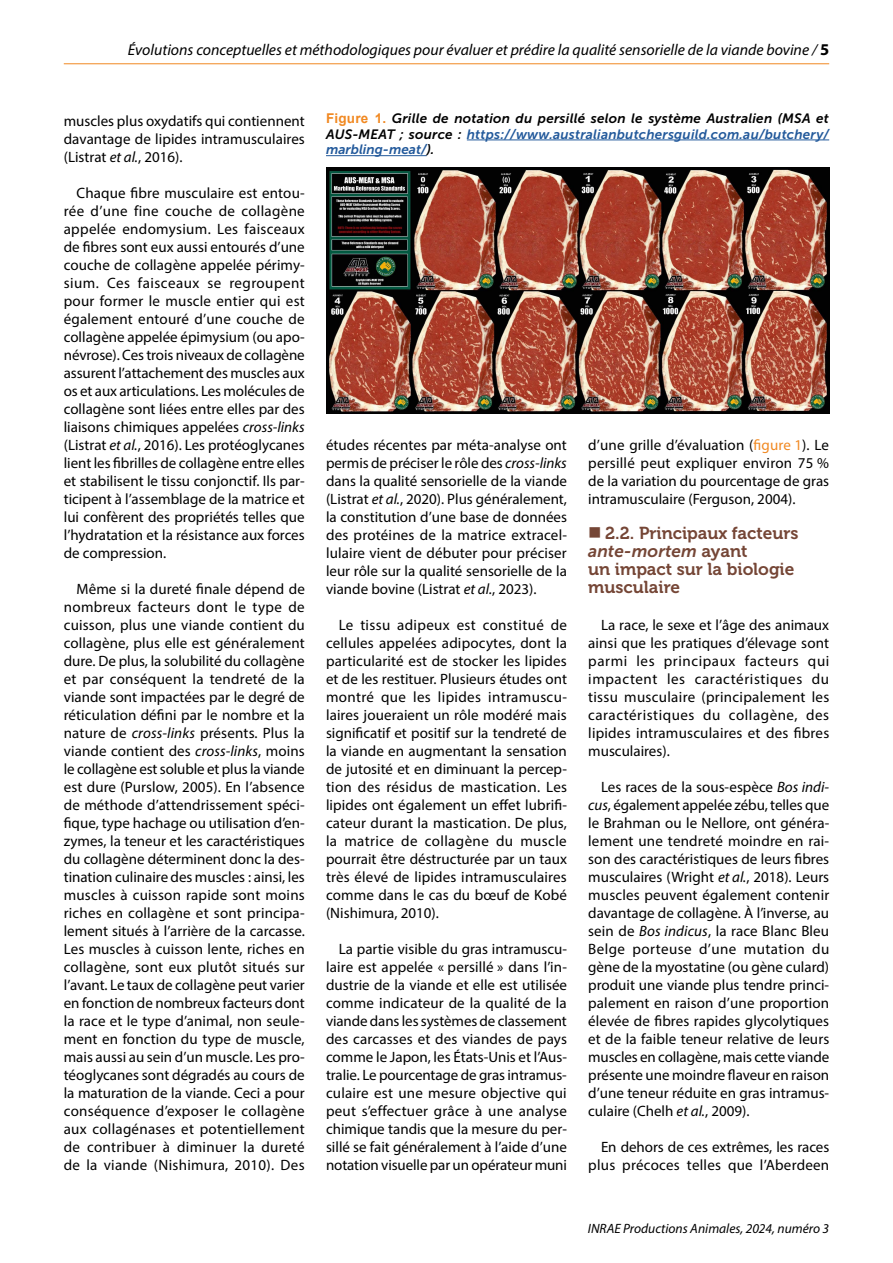
<style>
.page{position:relative;width:893px;height:1263px;background:#fff}
.page>*{position:absolute;margin:0;border:0;box-sizing:border-box;transform-origin:0 0}
.t1{font:17.25px/18px "Museo 700";color:#754636}
.t2{font:italic 17.25px "Museo Sans 700";color:#754636}
.t3{font:italic 15.75px "Myriad Pro";color:#000}
.t4{font:15px/18px "Myriad Pro";color:#000;text-align:justify}
.t5{font:italic 13.5px/15.8px "Museo Sans 700";letter-spacing:.015em;color:#000;text-align:justify}
.t6{font:italic 13.5px "Myriad Pro";color:#000}
.s1{font-weight:700;font-style:normal;font-size:16.5px}
.s2{font-style:italic}
.s3{font-family:"Arial";font-weight:700;font-style:normal;color:#f18922}
.s4{color:#22599b}
.s5{color:#f18922}
.s6{font-family:"Museo 700";font-style:normal}
</style>
<div class="page">
<hr style="left:64px;top:63px;width:765px;height:1px;background:#f18922">
<hr style="left:467px;top:140px;width:362px;height:1px;background:#22599b">
<hr style="left:326px;top:155px;width:101px;height:1px;background:#22599b">
<img style="left:326px;top:168px;width:503px;height:246px">
<p class="t3" style="left:128px;top:40px;width:703px">Évolutions conceptuelles et méthodologiques pour évaluer et prédire la qualité sensorielle de la viande bovine / <span class="s1">5</span></p>
<p class="t4" style="left:64px;top:112px;width:243px">muscles plus oxydatifs qui contiennent davantage de lipides intramusculaires (Listrat <span class="s2">et al.</span>, 2016).</p>
<p class="t4" style="left:64px;top:184px;width:243px;text-indent:13px">Chaque fibre musculaire est entou&shy;rée d’une fine couche de collagène appelée endomysium. Les faisceaux de fibres sont eux aussi entourés d’une couche de collagène appelée périmy&shy;sium. Ces faisceaux se regroupent pour former le muscle entier qui est également entouré d’une couche de collagène appelée épimysium (ou apo&shy;névrose). Ces trois niveaux de collagène assurent l’attachement des muscles aux os et aux articulations. Les molécules de collagène sont liées entre elles par des liaisons chimiques appelées <span class="s2">cross-links </span>(Listrat <span class="s2">et al.</span>, 2016). Les protéoglycanes lient les fibrilles de collagène entre elles et stabilisent le tissu conjonctif. Ils par&shy;ticipent à l’assemblage de la matrice et lui confèrent des propriétés telles que l’hydratation et la résistance aux forces de compression.</p>
<p class="t4" style="left:64px;top:580px;width:243px;text-indent:13px">Même si la dureté finale dépend de nombreux facteurs dont le type de cuisson, plus une viande contient du collagène, plus elle est généralement dure. De plus, la solubilité du collagène et par conséquent la tendreté de la viande sont impactées par le degré de réticulation défini par le nombre et la nature de <span class="s2">cross-links</span> présents. Plus la viande contient des <span class="s2">cross-links</span>, moins le collagène est soluble et plus la viande est dure (Purslow, 2005). En l’absence de méthode d’attendrissement spéci&shy;fique, type hachage ou utilisation d’en&shy;zymes, la teneur et les caractéristiques du collagène déterminent donc la des&shy;tination culinaire des muscles : ainsi, les muscles à cuisson rapide sont moins riches en collagène et sont principa&shy;lement situés à l’arrière de la carcasse.<br>Les muscles à cuisson lente, riches en collagène, sont eux plutôt situés sur l’avant. Le taux de collagène peut varier en fonction de nombreux facteurs dont la race et le type d’animal, non seule&shy;ment en fonction du type de muscle, mais aussi au sein d’un muscle. Les pro&shy;téoglycanes sont dégradés au cours de la maturation de la viande. Ceci a pour conséquence d’exposer le collagène aux collagénases et potentiellement de contribuer à diminuer la dureté de la viande (Nishimura, 2010). Des</p>
<p class="t5" style="left:326px;top:110px;width:505px"><span class="s3">Figure 1.</span> Grille de notation du persillé selon le système Australien (MSA et AUS-MEAT ; source : <span class="s4">https://www.australianbutchersguild.com.au/butchery/ marbling-meat/</span>).</p>
<p class="t4" style="left:326px;top:436px;width:243px">études récentes par méta-analyse ont permis de préciser le rôle des <span class="s2">cross-links </span>dans la qualité sensorielle de la viande (Listrat <span class="s2">et al.</span>, 2020). Plus généralement, la constitution d’une base de données des protéines de la matrice extracel&shy;lulaire vient de débuter pour préciser leur rôle sur la qualité sensorielle de la viande bovine (Listrat <span class="s2">et al.</span>, 2023).</p>
<p class="t4" style="left:326px;top:616px;width:243px;text-indent:13px">Le tissu adipeux est constitué de cellules appelées adipocytes, dont la particularité est de stocker les lipides et de les restituer. Plusieurs études ont montré que les lipides intramuscu&shy;laires joueraient un rôle modéré mais significatif et positif sur la tendreté de la viande en augmentant la sensation de jutosité et en diminuant la percep&shy;tion des résidus de mastication. Les lipides ont également un effet lubrifi&shy;cateur durant la mastication. De plus, la matrice de collagène du muscle pourrait être déstructurée par un taux très élevé de lipides intramusculaires comme dans le cas du bœuf de Kobé (Nishimura, 2010).</p>
<p class="t4" style="left:326px;top:940px;width:243px;text-indent:13px">La partie visible du gras intramuscu&shy;laire est appelée « persillé » dans l’in&shy;dustrie de la viande et elle est utilisée comme indicateur de la qualité de la viande dans les systèmes de classement des carcasses et des viandes de pays comme le Japon, les États-Unis et l’Aus&shy;tralie. Le pourcentage de gras intramus&shy;culaire est une mesure objective qui peut s’effectuer grâce à une analyse chimique tandis que la mesure du per&shy;sillé se fait généralement à l’aide d’une notation visuelle par un opérateur muni</p>
<p class="t4" style="left:588px;top:436px;width:242px">d’une grille d’évaluation (<span class="s5">figure 1</span>). Le persillé peut expliquer environ 75 % de la variation du pourcentage de gras intramusculaire (Ferguson, 2004).</p>
<p class="t1" style="left:605px;top:524px;width:195px">2.2. Principaux facteurs</p>
<p class="t2" style="left:588px;top:541px;width:161px">ante-mortem <span class="s6">ayant</span></p>
<p class="t1" style="left:588px;top:560px;width:208px">un impact sur la biologie musculaire</p>
<p class="t4" style="left:588px;top:616px;width:243px;text-indent:13px">La race, le sexe et l’âge des animaux ainsi que les pratiques d’élevage sont parmi les principaux facteurs qui impactent les caractéristiques du tissu musculaire (principalement les caractéristiques du collagène, des lipides intramusculaires et des fibres musculaires).</p>
<p class="t4" style="left:588px;top:778px;width:243px;text-indent:13px">Les races de la sous-espèce <span class="s2">Bos indi&shy;cus</span>, également appelée zébu, telles que le Brahman ou le Nellore, ont généra&shy;lement une tendreté moindre en rai&shy;son des caractéristiques de leurs fibres musculaires (Wright <span class="s2">et al.</span>, 2018). Leurs muscles peuvent également contenir davantage de collagène. À l’inverse, au sein de <span class="s2">Bos indicus</span>, la race Blanc Bleu Belge porteuse d’une mutation du gène de la myostatine (ou gène culard) produit une viande plus tendre princi&shy;palement en raison d’une proportion élevée de fibres rapides glycolytiques et de la faible teneur relative de leurs muscles en collagène, mais cette viande présente une moindre flaveur en raison d’une teneur réduite en gras intramus&shy;culaire (Chelh <span class="s2">et al.</span>, 2009).</p>
<p class="t4" style="left:588px;top:1138px;width:243px;text-align:right">En dehors de ces extrêmes, les races plus précoces telles que l’Aberdeen</p>
<p class="t6" style="left:588px;top:1220px;width:243px">INRAE Productions Animales, 2024, numéro 3</p>
</div>
